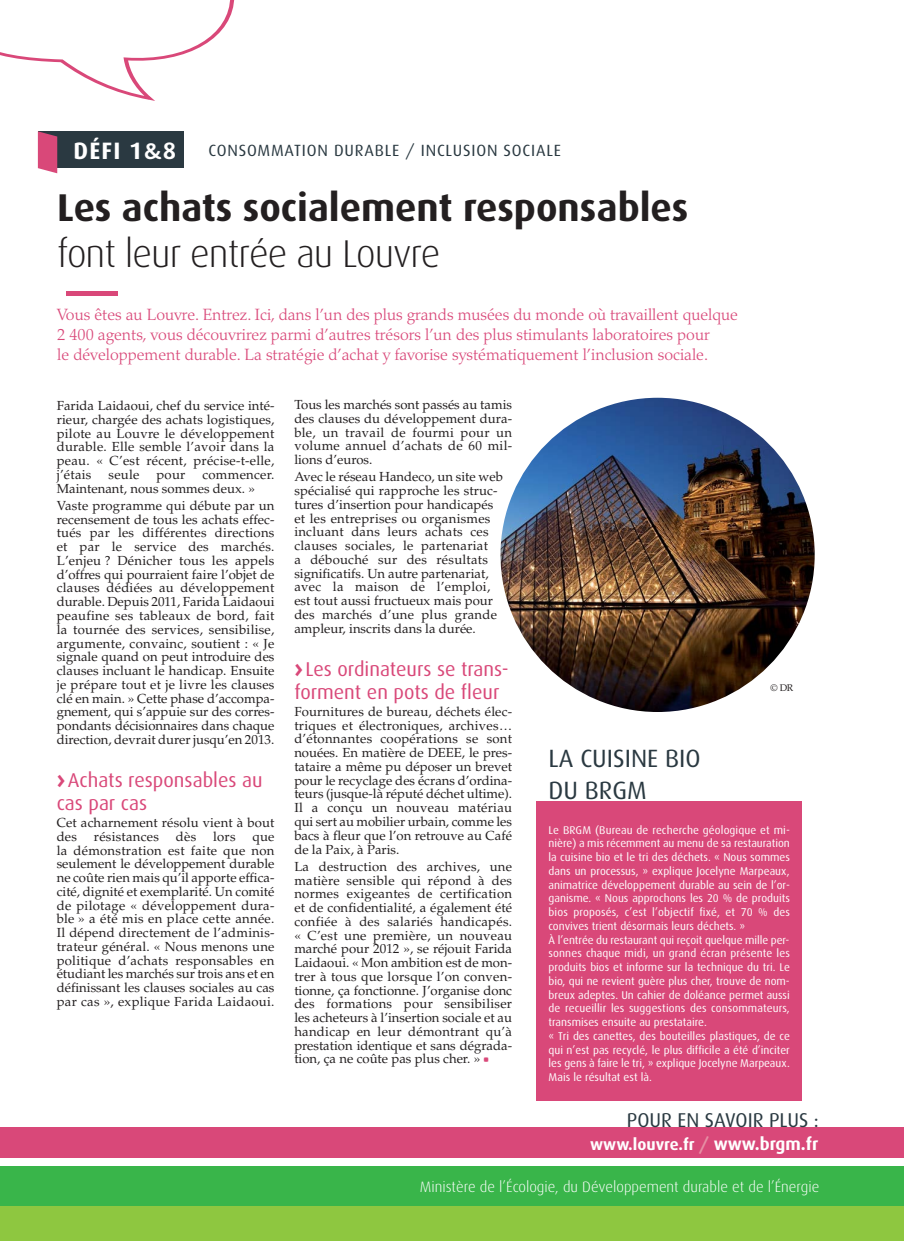
<style>
.page{position:relative;width:904px;height:1241px;background:#fff}
.page>*{position:absolute;margin:0;border:0;box-sizing:border-box;transform-origin:0 0}
.t1{font:700 38.75px "Dax";color:#231f20}
.t2{font:300 38.75px "Dax";letter-spacing:-.025em;color:#231f20}
.t3{font:25px/32.4px "Dax";color:#2a3941}
.t4{font:700 23.75px "Dax";color:#fff}
.t5{font:20px/22.5px "Dax";color:#d94879}
.t6{font:20px "Dax";color:#2a3941}
.t7{font:300 16.25px/19.8px "Palatino";color:#d94879}
.t8{font:16.25px "Dax";letter-spacing:.05em;color:#2a3941}
.t9{font:700 16.25px "Dax";color:#fff}
.t10{font:300 15px "Dax";color:#fff}
.t11{font:13.12px/13.8px "Palatino";letter-spacing:.01em;color:#231f20;text-align:justify}
.t12{font:11.25px/13.8px "Dax";color:#fff}
.t13{font:9.62px "Palatino";color:#231f20}
.s1{font-family:"Bliss"}
.s2{font-family:"Meta";font-weight:700}
.s3{font-size:17.5px;color:#e68fa4}
.s4{font-size:17.5px}
</style>
<div class="page">
<div style="left:0;top:1127px;width:489px;height:30px;background:#d94879"></div>
<svg style="left:0;top:0;width:234px;height:101px"></svg>
<div style="left:0;top:1205px;width:904px;height:35px;background:#8ec740"></div>
<div style="left:477px;top:1127px;width:427px;height:30px;background:#d94879"></div>
<div style="left:536px;top:801px;width:265px;height:299px;background:#d94879"></div>
<hr style="left:66px;top:291px;width:52px;height:4px;background:#d94879">
<div style="left:38px;top:131px;width:145px;height:37px;background:#2a3941"></div>
<svg style="left:38px;top:131px;width:19px;height:42px"></svg>
<img style="left:500px;top:397px;width:314px;height:315px;border-radius:50%">
<div style="left:0;top:1165px;width:904px;height:40px;background:#39b54a"></div>
<h3 class="t4" style="left:73px;top:140px;width:104px">DÉFI 1<span class="s1">&amp;</span>8</h3>
<p class="t8" style="left:209px;top:143px;width:354px">CONSOMMATION DURABLE / INCLUSION SOCIALE</p>
<h1 class="t1" style="left:57px;top:190px;width:632px">Les achats socialement responsables</h1>
<h1 class="t2" style="left:57px;top:237px;width:384px">font leur entrée au Louvre</h1>
<p class="t7" style="left:57px;top:307px;width:682px">Vous êtes au Louvre. Entrez. Ici, dans l’un des plus grands musées du monde où travaillent quelque<br>2 400 agents, vous découvrirez parmi d’autres trésors l’un des plus stimulants laboratoires pour<br>le développement durable. La stratégie d’achat y favorise systématiquement l’inclusion sociale.</p>
<p class="t11" style="left:57px;top:400px;width:219px">Farida Laidaoui, chef du service inté&shy;rieur, chargée des achats logistiques, pilote au Louvre le développement durable. Elle semble l’avoir dans la peau. « C’est récent, précise-t-elle, j’étais</p>
<p class="t11" style="left:108px;top:469px;width:32px">seule</p>
<p class="t11" style="left:156px;top:469px;width:30px">pour</p>
<p class="t11" style="left:57px;top:469px;width:219px;text-indent:146px">commencer.<br>Maintenant, nous sommes deux. »</p>
<p class="t11" style="left:57px;top:500px;width:219px">Vaste programme qui débute par un recensement de tous les achats effec&shy;tués par les différentes directions et par le service des marchés.<br>L’enjeu ? Dénicher tous les appels d’offres qui pourraient faire l’objet de clauses dédiées au développement durable. Depuis 2011, Farida Laidaoui peaufine ses tableaux de bord, fait la tournée des services, sensibilise, argumente, convainc, soutient : « Je signale quand on peut introduire des clauses incluant le handicap. Ensuite je prépare tout et je livre les clauses clé en main. » Cette phase d’accompa&shy;gnement, qui s’appuie sur des corres&shy;pondants décisionnaires dans chaque direction, devrait durer jusqu’en 2013.</p>
<h3 class="t5" style="left:57px;top:770px;width:207px"><span class="s2">&gt;</span>Achats responsables au cas par cas</h3>
<p class="t11" style="left:57px;top:817px;width:219px">Cet acharnement résolu vient à bout des</p>
<p class="t11" style="left:94px;top:830px;width:67px">résistances</p>
<p class="t11" style="left:176px;top:830px;width:22px">dès</p>
<p class="t11" style="left:213px;top:830px;width:24px">lors</p>
<p class="t11" style="left:57px;top:830px;width:219px;text-indent:196px">que la démonstration est faite que non seulement le développement durable ne coûte rien mais qu’il apporte effica&shy;cité, dignité et exemplarité. Un comité de pilotage « développement dura&shy;ble » a été mis en place cette année.<br>Il dépend directement de l’adminis&shy;trateur général. « Nous menons une politique d’achats responsables en étudiant les marchés sur trois ans et en définissant les clauses sociales au cas par cas », explique Farida Laidaoui.</p>
<p class="t11" style="left:294px;top:399px;width:219px">Tous les marchés sont passés au tamis des clauses du développement dura&shy;ble, un travail de fourmi pour un volume annuel d’achats de 60 mil&shy;lions d’euros.</p>
<p class="t11" style="left:294px;top:471px;width:210px;text-align:left">Avec le réseau Handeco, un site web spécialisé qui rapproche les struc&shy;tures d’insertion pour handicapés et les entreprises ou organismes incluant dans leurs achats ces clauses sociales, le partenariat<br>a débouché sur des résultats significatifs. Un autre partenariat, avec la maison de l’emploi, est tout aussi fructueux mais pour des marchés d’une plus grande ampleur, inscrits dans la durée.</p>
<h3 class="t5" style="left:294px;top:659px;width:216px"><span class="s2">&gt;</span> Les ordinateurs se trans&shy;forment en pots de fleur</h3>
<p class="t11" style="left:294px;top:706px;width:219px">Fournitures de bureau, déchets élec&shy;triques et électroniques, archives… d’étonnantes coopérations se sont nouées. En matière de DEEE, le pres&shy;tataire a même pu déposer un brevet pour le recyclage des écrans d’ordina&shy;teurs (jusque-là réputé déchet ultime).<br>Il a conçu un nouveau matériau qui sert au mobilier urbain, comme les bacs à fleur que l’on retrouve au Café de la Paix, à Paris.</p>
<p class="t11" style="left:294px;top:860px;width:219px">La destruction des archives, une matière sensible qui répond à des normes exigeantes de certification et de confidentialité, a également été confiée à des salariés handicapés. « C’est une première, un nouveau marché pour 2012 », se réjouit Farida Laidaoui. « Mon ambition est de mon&shy;trer à tous que lorsque l’on conven&shy;tionne, ça fonctionne. J’organise donc des formations pour sensibiliser les acheteurs à l’insertion sociale et au handicap en leur démontrant qu’à prestation identique et sans dégrada&shy;tion, ça ne coûte pas plus cher. »</p>
<p class="t13" style="left:770px;top:684px;width:24px">© DR</p>
<h2 class="t3" style="left:548px;top:743px;width:154px">LA CUISINE BIO<br>DU BRGM</h2>
<p class="t12" style="left:548px;top:823px;width:243px">Le BRGM (Bureau de recherche géologique et mi&shy;nière) a mis récemment au menu de sa restauration la cuisine bio et le tri des déchets. « Nous sommes dans un processus, » explique Jocelyne Marpeaux, animatrice développement durable au sein de l’or&shy;ganisme. « Nous approchons les 20 % de produits bios proposés, c’est l’objectif fixé, et 70 % des convives trient désormais leurs déchets. »<br>À l’entrée du restaurant qui reçoit quelque mille per&shy;sonnes chaque midi, un grand écran présente les produits bios et informe sur la technique du tri. Le bio, qui ne revient guère plus cher, trouve de nom&shy;breux adeptes. Un cahier de doléance permet aussi de recueillir les suggestions des consommateurs, transmises ensuite au prestataire.<br>« Tri des canettes, des bouteilles plastiques, de ce qui n’est pas recyclé, le plus difficile a été d’inciter les gens à faire le tri, » explique Jocelyne Marpeaux.<br>Mais le résultat est là.</p>
<h3 class="t6" style="left:627px;top:1110px;width:193px">POUR EN SAVOIR PLUS :</h3>
<p class="t9" style="left:590px;top:1136px;width:229px">www.louvre.fr <span class="s3">/</span> <span class="s4">www.brgm.fr</span></p>
<p class="t10" style="left:420px;top:1179px;width:401px">Ministère de l’Écologie, du Développement durable et de l’Énergie</p>
</div>
